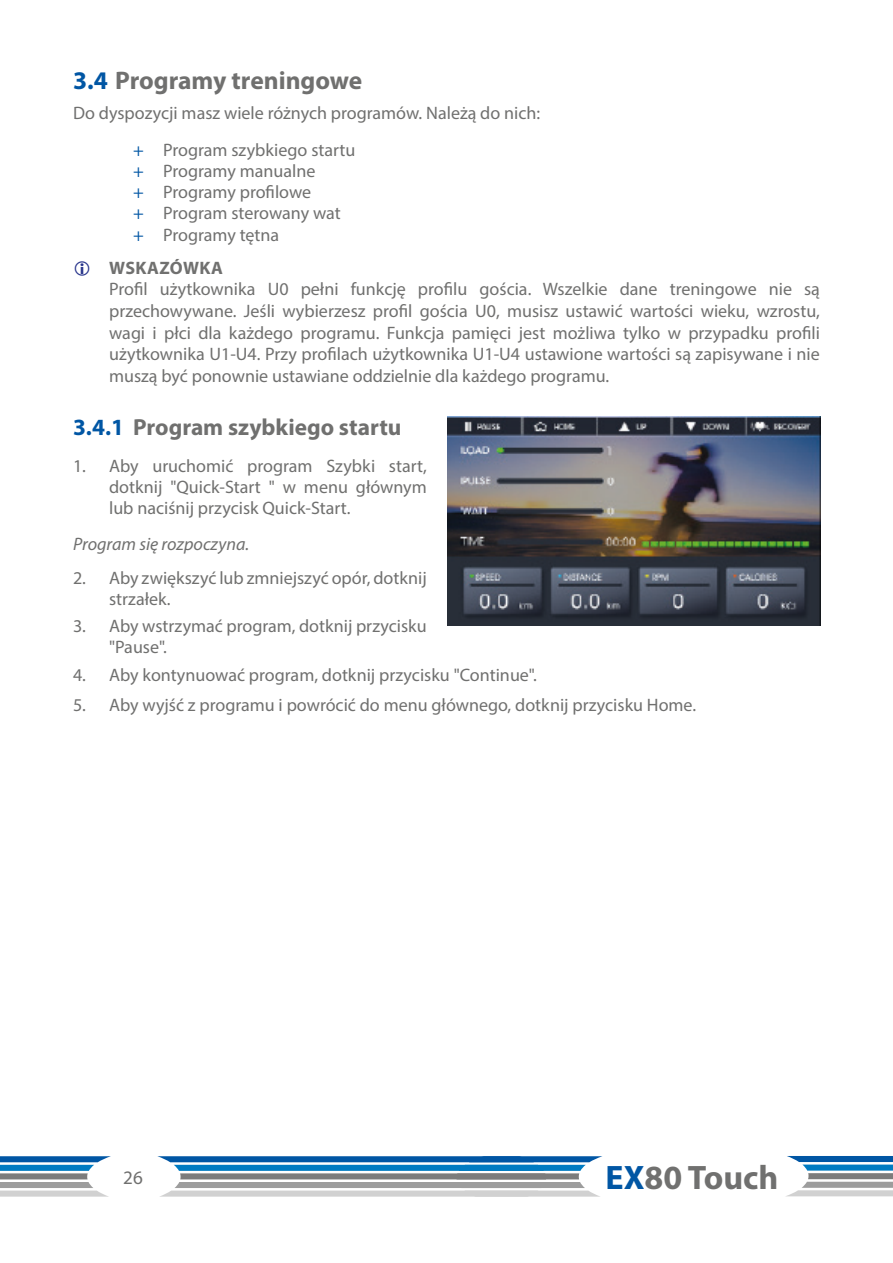
<style>
.page{position:relative;width:893px;height:1263px;background:#fff}
.page>*{position:absolute;margin:0;border:0;box-sizing:border-box;transform-origin:0 0}
.t1{font:700 34.05px "Myriad Pro";color:#70706f}
.t2{font:700 25.5px "Myriad Pro";color:#70706f}
.t3{font:700 23.4px "Myriad Pro";color:#70706f}
.t4{font:19.05px "Myriad Pro";color:#70706f}
.Text_Hinweise{font:18px/21.6px "Myriad Pro";color:#70706f;text-align:justify}
.t5{font:italic 18px "Myriad Pro";color:#70706f}
.t6{font:700 18px "Myriad Pro";letter-spacing:.02em;color:#70706f}
.s1{color:#0056a4}
</style>
<div class="page">
<img style="left:448px;top:417px;width:372px;height:208px">
<svg style="left:787px;top:1156px;width:106px;height:40px"></svg>
<svg style="left:0;top:1156px;width:111px;height:40px"></svg>
<svg style="left:157px;top:1156px;width:445px;height:40px"></svg>
<p class="t2" style="left:73px;top:64px;width:291px"><span class="s1">3.4</span> Programy treningowe</p>
<p class="Text_Hinweise" style="left:73px;top:102px;width:469px">Do dyspozycji masz wiele różnych programów. Należą do nich:</p>
<p class="Text_Hinweise" style="left:133px;top:139px;width:224px"><span class="s1">+</span> Program szybkiego startu</p>
<p class="Text_Hinweise" style="left:133px;top:160px;width:184px"><span class="s1">+</span> Programy manualne</p>
<p class="Text_Hinweise" style="left:133px;top:181px;width:180px"><span class="s1">+</span> Programy profilowe</p>
<p class="Text_Hinweise" style="left:133px;top:202px;width:209px"><span class="s1">+</span> Program sterowany wat</p>
<p class="Text_Hinweise" style="left:133px;top:223px;width:148px"><span class="s1">+</span> Programy tętna</p>
<p class="t6" style="left:109px;top:256px;width:115px">WSKAZÓWKA</p>
<p class="Text_Hinweise" style="left:109px;top:278px;width:712px">Profil użytkownika U0 pełni funkcję profilu gościa. Wszelkie dane treningowe nie są przechowywane. Jeśli wybierzesz profil gościa U0, musisz ustawić wartości wieku, wzrostu, wagi i płci dla każdego programu. Funkcja pamięci jest możliwa tylko w przypadku profili użytkownika U1-U4. Przy profilach użytkownika U1-U4 ustawione wartości są zapisywane i nie muszą być ponownie ustawiane oddzielnie dla każdego programu.</p>
<p class="t3" style="left:73px;top:412px;width:330px"><span class="s1">3.4.1</span> Program szybkiego startu</p>
<p class="Text_Hinweise" style="left:109px;top:455px;width:319px;line-height:21.1px;text-indent:-36px">1. Aby uruchomić program Szybki start, dotknij "Quick-Start " w menu głównym lub naciśnij przycisk Quick-Start.</p>
<p class="t5" style="left:73px;top:533px;width:178px">Program się rozpoczyna.</p>
<p class="Text_Hinweise" style="left:109px;top:567px;width:319px;line-height:21.1px;text-indent:-36px">2. Aby zwiększyć lub zmniejszyć opór, dotknij strzałek.</p>
<p class="Text_Hinweise" style="left:109px;top:615px;width:319px;line-height:21.1px;text-indent:-36px">3. Aby wstrzymać program, dotknij przycisku "Pause".</p>
<p class="Text_Hinweise" style="left:73px;top:663px;width:465px">4. Aby kontynuować program, dotknij przycisku "Continue".</p>
<p class="Text_Hinweise" style="left:73px;top:694px;width:625px">5. Aby wyjść z programu i powrócić do menu głównego, dotknij przycisku Home.</p>
<p class="t4" style="left:123px;top:1166px;width:21px">26</p>
<h1 class="t1" style="left:606px;top:1155px;width:174px"><span class="s1">EX</span>80 Touch</h1>
</div>
